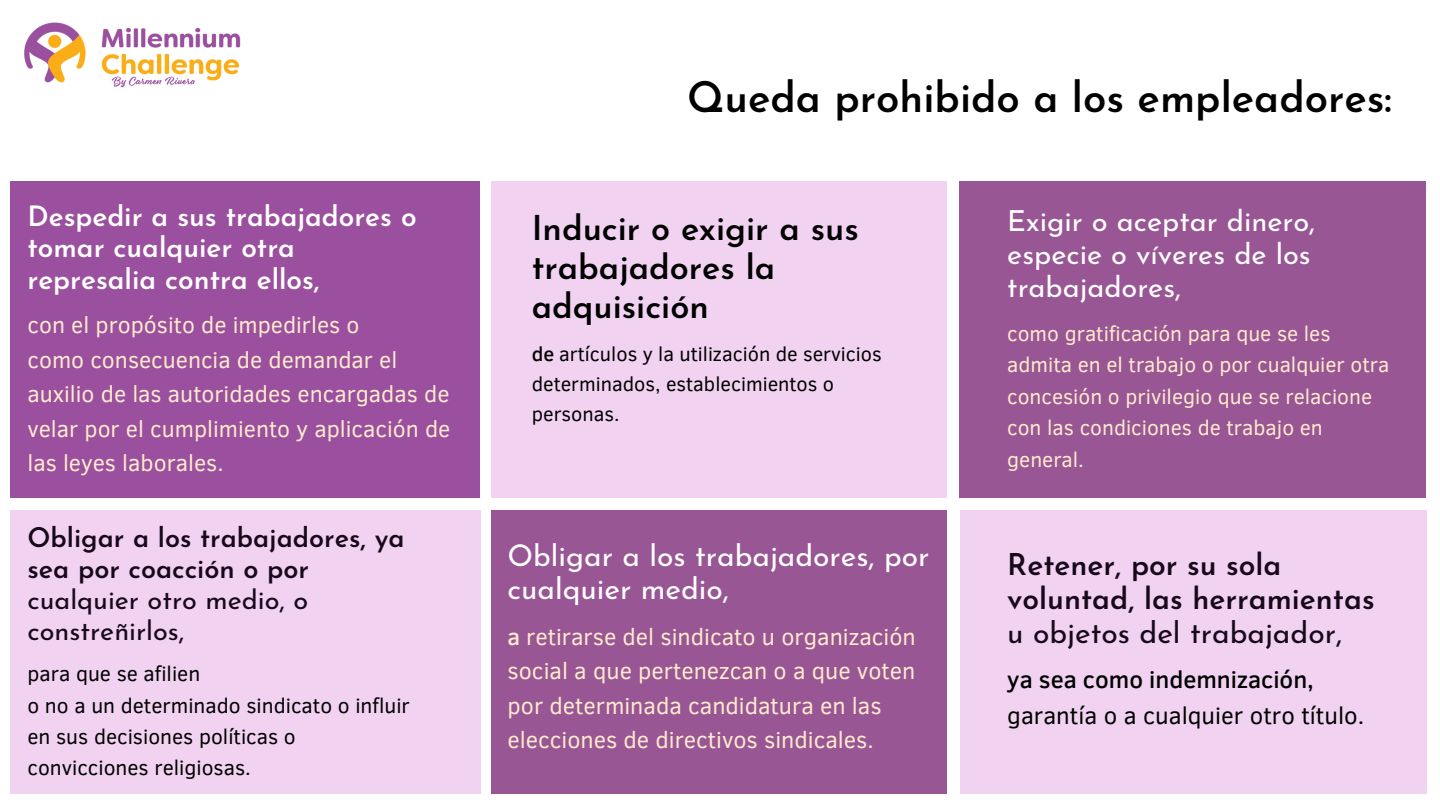
<style>
.page{position:relative;width:1440px;height:810px;background:#fff}
.page>*{position:absolute;margin:0;border:0;box-sizing:border-box;transform-origin:0 0}
.t1{font:600 42px "Josefin Sans";color:#000}
.t2{font:600 34.2px/39px "Josefin Sans";color:#000}
.t3{font:600 30px/34px "Josefin Sans";color:#17081a}
.t4{font:30px "Josefin Sans";color:#17081a}
.t5{font:29.9px/33.8px "Josefin Sans";color:#fff}
.t6{font:29px/33px "Josefin Sans";color:#fff}
.t7{font:600 28px/31.5px "Josefin Sans";color:#fff}
.t8{font:600 27px/31px "Josefin Sans";color:#17081a}
.t9{font:27px/31px "Josefin Sans";color:#17081a}
.t10{font:24px "Clear Sans";color:#000}
.t11{font:500 24px "Clear Sans";color:#000}
.t12{font:23.3px/34.5px "Clear Sans";color:#ffebcd}
.t13{font:23px/34.5px "Clear Sans";color:#ffebcd}
.t14{font:21px/31.5px "Clear Sans";color:#ffebcd}
.t15{font:21px/31.4px "Clear Sans";color:#000}
.t16{font:19.9px/30px "Clear Sans";color:#000}
.s1{font-weight:500}
</style>
<div class="page">
<div style="left:10px;top:181px;width:469px;height:317px;background:#9a509e"></div>
<div style="left:960px;top:510px;width:466px;height:284px;background:#f1d2f1"></div>
<div style="left:491px;top:510px;width:456px;height:284px;background:#995695"></div>
<div style="left:491px;top:181px;width:456px;height:317px;background:#f1d2f1"></div>
<div style="left:959px;top:181px;width:467px;height:317px;background:#995695"></div>
<div style="left:10px;top:510px;width:470px;height:284px;background:#f1d2f1"></div>
<img style="left:24px;top:22px;width:217px;height:66px">
<p class="t7" style="left:27px;top:203px;width:391px">Despedir a sus trabajadores o tomar cualquier otra represalia contra ellos,</p>
<p class="t13" style="left:27px;top:307px;width:424px">con el propósito de impedirles o<br>como consecuencia de demandar el auxilio de las autoridades encargadas de velar por el cumplimiento y aplicación de las leyes laborales.</p>
<p class="t8" style="left:27px;top:525px;width:379px">Obligar a los trabajadores, ya sea por coacción o por</p>
<p class="t9" style="left:27px;top:587px;width:282px">cualquier otro medio, o constreñ irlos,</p>
<p class="t15" style="left:27px;top:657px;width:384px">para que se afilien<br>o no a un determinado sindicato o influir en sus decisiones políticas o convicciones religiosas.</p>
<h1 class="t1" style="left:687px;top:80px;width:706px">Queda prohibido a los empleadores:</h1>
<h2 class="t2" style="left:532px;top:212px;width:329px">Inducir o exigir a sus trabajadores la adquisición</h2>
<p class="t16" style="left:532px;top:338px;width:352px"><span class="s1">de</span> artículos y la utilización de servicios determinados, establecimientos o personas.</p>
<p class="t5" style="left:508px;top:541px;width:423px">Obligar a los trabajadores, por cualquier medio,</p>
<p class="t12" style="left:508px;top:618px;width:410px"><span class="s1">a</span> retirarse del sindicato u organización social a que pertenezcan o a que voten por determinada candidatura en las elecciones de directivos sindicales.</p>
<p class="t6" style="left:1007px;top:207px;width:309px">Exigir o aceptar dinero, especie o víveres de los trabajadores,</p>
<p class="t14" style="left:1007px;top:316px;width:384px">como gratificación para que se les admita en el trabajo o por cualquier otra concesión o privilegio que se relacione con las condiciones de trabajo en general.</p>
<h3 class="t3" style="left:1007px;top:551px;width:369px">Retener, por su sola voluntad, las herramientas</h3>
<h3 class="t4" style="left:1007px;top:621px;width:336px">u objetos del trabajador,</h3>
<p class="t11" style="left:1007px;top:662px;width:308px">ya sea como indemnización,</p>
<p class="t10" style="left:1007px;top:698px;width:358px">garantía o a cualquier otro título.</p>
</div>
